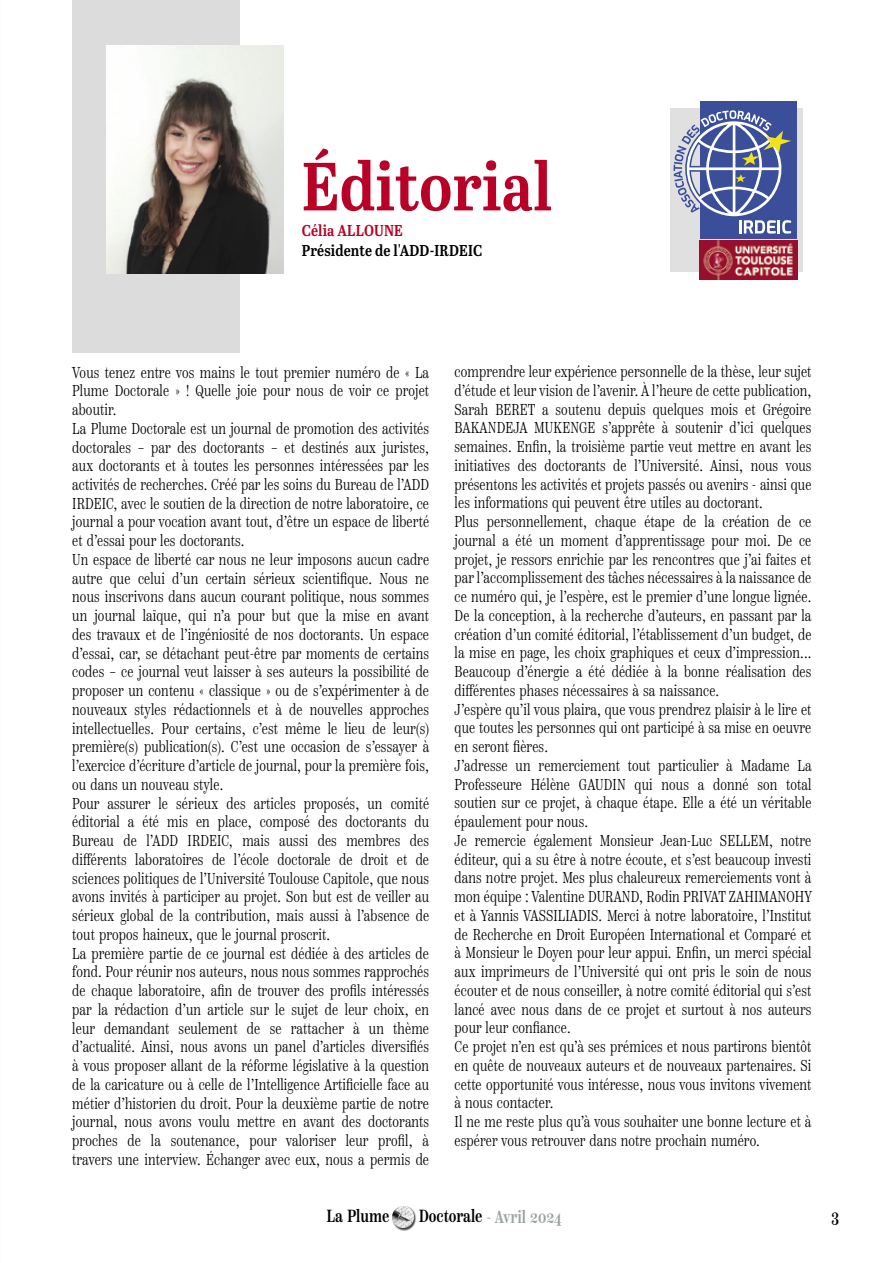
<style>
.page{position:relative;width:893px;height:1263px;background:#fff}
.page>*{position:absolute;margin:0;border:0;box-sizing:border-box;transform-origin:0 0}
.t1{font:67.95px "Abril Titling Cnd Sb";color:#b90027}
.t2{font:500 17.55px "Scotch Text Comp";color:#9ba0a0;scale:.95 1}
.t3{font:500 17.55px "Scotch Text Comp";color:#000;scale:.95 1}
.t4{font:300 15.75px/18.8px "Scotch Text Comp";letter-spacing:.01em;color:#000}
.t5{font:15.75px "Abril Titling Cnd Sb";letter-spacing:.01em;color:#000}
.t6{font:15.75px "Abril Titling Cnd Sb";letter-spacing:.01em;color:#b90027}
.s1{color:#000}
</style>
<div class="page">
<div style="left:392px;top:1206px;width:25px;height:25px;background:#000;opacity:.75"></div>
<img style="left:392px;top:1206px;width:22px;height:22px">
<div style="left:72px;top:0;width:167px;height:352px;background:#dcdcdc"></div>
<img style="left:106px;top:46px;width:178px;height:227px">
<div style="left:670px;top:108px;width:132px;height:164px;background:#e0e0e0"></div>
<div style="left:700px;top:101px;width:97px;height:137px;background:#3a4e99"></div>
<img style="left:700px;top:240px;width:97px;height:39px">
<svg style="left:673px;top:110px;width:118px;height:124px"></svg>
<h1 class="t1" style="left:302px;top:137px;width:252px">Éditorial</h1>
<p class="t6" style="left:302px;top:219px;width:103px">Célia ALLOUNE</p>
<p class="t5" style="left:302px;top:239px;width:182px">Présidente de l'ADD-IRDEIC</p>
<p class="t4" style="left:72px;top:363px;width:358px">Vous tenez entre vos mains le tout premier numéro de « La Plume Doctorale » ! Quelle joie pour nous de voir ce projet aboutir.<br>La Plume Doctorale est un journal de promotion des activités doctorales – par des doctorants – et destinés aux juristes, aux doctorants et à toutes les personnes intéressées par les activités de recherches. Créé par les soins du Bureau de l’ADD IRDEIC, avec le soutien de la direction de notre laboratoire, ce journal a pour vocation avant tout, d’être un espace de liberté et d’essai pour les doctorants.<br>Un espace de liberté car nous ne leur imposons aucun cadre autre que celui d’un certain sérieux scientifique. Nous ne nous inscrivons dans aucun courant politique, nous sommes un journal laïque, qui n’a pour but que la mise en avant des travaux et de l’ingéniosité de nos doctorants. Un espace d’essai, car, se détachant peut-être par moments de certains codes – ce journal veut laisser à ses auteurs la possibilité de proposer un contenu « classique » ou de s’expérimenter à de nouveaux styles rédactionnels et à de nouvelles approches intellectuelles. Pour certains, c’est même le lieu de leur(s) première(s) publication(s). C’est une occasion de s’essayer à l’exercice d’écriture d’article de journal, pour la première fois, ou dans un nouveau style.<br>Pour assurer le sérieux des articles proposés, un comité éditorial a été mis en place, composé des doctorants du Bureau de l’ADD IRDEIC, mais aussi des membres des différents laboratoires de l’école doctorale de droit et de sciences politiques de l’Université Toulouse Capitole, que nous avons invités à participer au projet. Son but est de veiller au sérieux global de la contribution, mais aussi à l’absence de tout propos haineux, que le journal proscrit.<br>La première partie de ce journal est dédiée à des articles de fond. Pour réunir nos auteurs, nous nous sommes rapprochés de chaque laboratoire, afin de trouver des profils intéressés par la rédaction d’un article sur le sujet de leur choix, en leur demandant seulement de se rattacher à un thème d’actualité. Ainsi, nous avons un panel d’articles diversifiés à vous proposer allant de la réforme législative à la question de la caricature ou à celle de l’Intelligence Artificielle face au métier d’historien du droit. Pour la deuxième partie de notre journal, nous avons voulu mettre en avant des doctorants proches de la soutenance, pour valoriser leur profil, à travers une interview. Échanger avec eux, nous a permis de</p>
<p class="t4" style="left:455px;top:362px;width:359px">comprendre leur expérience personnelle de la thèse, leur sujet d’étude et leur vision de l’avenir. À l’heure de cette publication, Sarah BERET a soutenu depuis quelques mois et Grégoire BAKANDEJA MUKENGE s’apprête à soutenir d’ici quelques semaines. Enfin, la troisième partie veut mettre en avant les initiatives des doctorants de l’Université. Ainsi, nous vous présentons les activités et projets passés ou avenirs - ainsi que les informations qui peuvent être utiles au doctorant.<br>Plus personnellement, chaque étape de la création de ce journal a été un moment d’apprentissage pour moi. De ce projet, je ressors enrichie par les rencontres que j’ai faites et par l’accomplissement des tâches nécessaires à la naissance de ce numéro qui, je l’espère, est le premier d’une longue lignée.<br>De la conception, à la recherche d’auteurs, en passant par la création d’un comité éditorial, l’établissement d’un budget, de la mise en page, les choix graphiques et ceux d’impression...<br>Beaucoup d’énergie a été dédiée à la bonne réalisation des différentes phases nécessaires à sa naissance.<br>J’espère qu’il vous plaira, que vous prendrez plaisir à le lire et que toutes les personnes qui ont participé à sa mise en oeuvre en seront fières.<br>J’adresse un remerciement tout particulier à Madame La Professeure Hélène GAUDIN qui nous a donné son total soutien sur ce projet, à chaque étape. Elle a été un véritable épaulement pour nous.<br>Je remercie également Monsieur Jean-Luc SELLEM, notre éditeur, qui a su être à notre écoute, et s’est beaucoup investi dans notre projet. Mes plus chaleureux remerciements vont à mon équipe : Valentine DURAND, Rodin PRIVAT ZAHIMANOHY et à Yannis VASSILIADIS. Merci à notre laboratoire, l’Institut de Recherche en Droit Européen International et Comparé et à Monsieur le Doyen pour leur appui. Enfin, un merci spécial aux imprimeurs de l’Université qui ont pris le soin de nous écouter et de nous conseiller, à notre comité éditorial qui s’est lancé avec nous dans de ce projet et surtout à nos auteurs pour leur confiance.<br>Ce projet n’en est qu’à ses prémices et nous partirons bientôt en quête de nouveaux auteurs et de nouveaux partenaires. Si cette opportunité vous intéresse, nous vous invitons vivement à nous contacter.<br>Il ne me reste plus qu’à vous souhaiter une bonne lecture et à espérer vous retrouver dans notre prochain numéro.</p>
<p class="t3" style="left:327px;top:1205px;width:68px">La Plume</p>
<p class="t2" style="left:419px;top:1206px;width:152px"><span class="s1">Doctorale</span> - Avril 2024</p>
<p class="t3" style="left:831px;top:1206px;width:10px">3</p>
</div>
